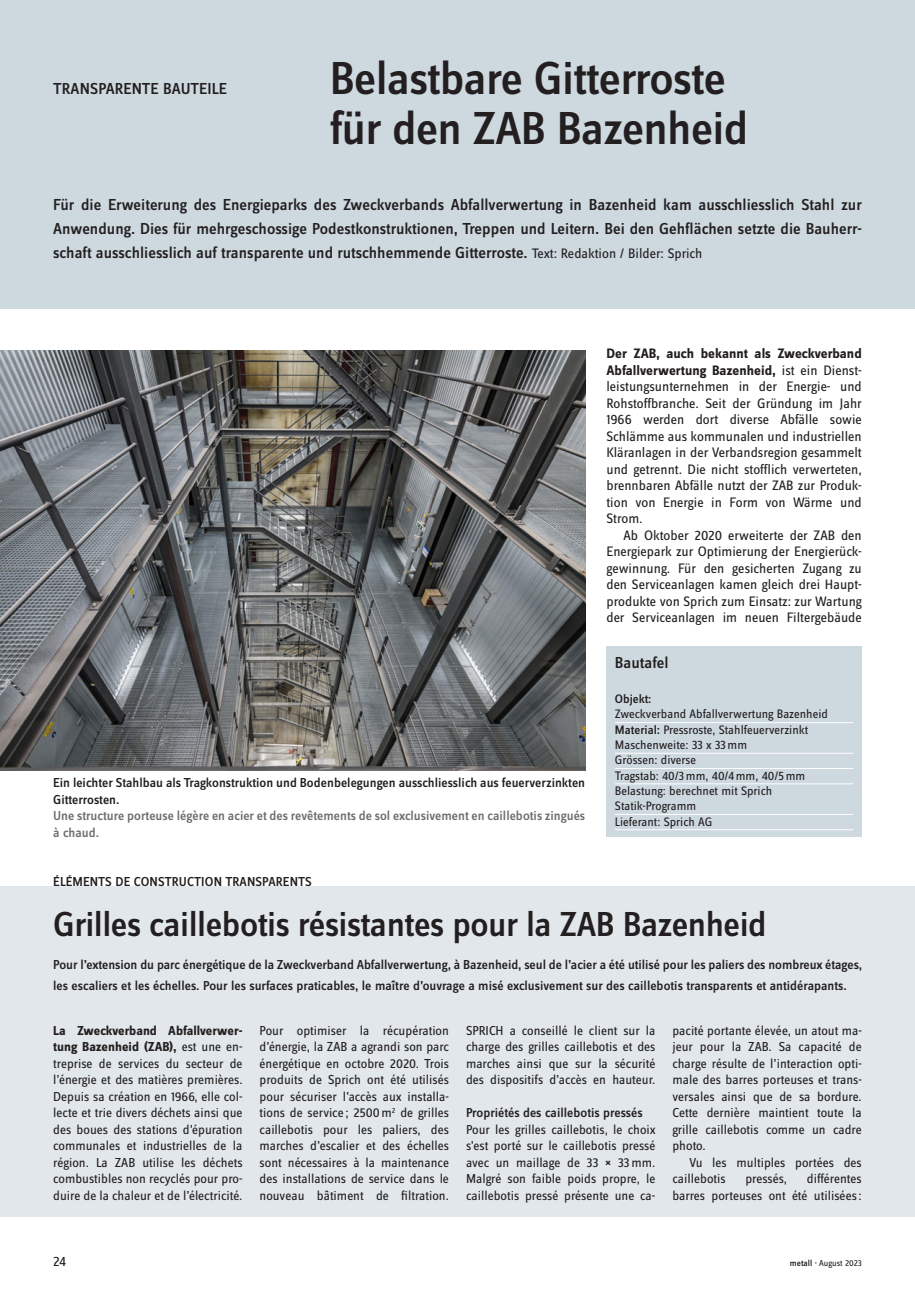
<style>
.page{position:relative;width:915px;height:1293px;background:#fff}
.page>*{position:absolute;margin:0;border:0;box-sizing:border-box;transform-origin:0 0}
.t1{font:500 48px/49.5px "Zine Sans Display Pro";letter-spacing:-.015em;color:#231f20}
.t2{font:500 36px "Zine Sans Display Pro";letter-spacing:-.015em;color:#231f20}
.t3{font:500 16.5px/24px "Zine Sans Display Pro";color:#231f20;text-align:justify}
.t4{font:14.25px/16.5px "Zine Sans Display Pro";color:#231f20;text-align:justify}
.t5{font:13.5px/16.5px "Zine Sans Display Pro";color:#231f20;text-align:justify}
.t6{font:500 13.5px/21px "Zine Sans Display Pro";color:#231f20}
.t7{font:500 13.5px/16.5px "Zine Sans Display Pro";color:#6c6d70}
.t8{font:12.75px/15.3px "Zine Sans Display Pro";color:#231f20}
.t9{font:500 12.75px "Zine Sans Display Pro";color:#231f20}
.t10{font:9px "Zine Sans Display Pro";color:#231f20}
.s1{font-weight:400;font-size:14.25px}
.s2{font-weight:700}
.s3{font-weight:500}
</style>
<div class="page">
<div style="left:0;top:0;width:914px;height:309px;background:#cdd8df"></div>
<div style="left:0;top:886px;width:914px;height:330px;background:#e1e7ea"></div>
<div style="left:606px;top:647px;width:255px;height:190px;background:#cdd8df"></div>
<hr style="left:614px;top:722px;width:239px;height:1px;background:#fff">
<hr style="left:614px;top:753px;width:239px;height:1px;background:#fff">
<hr style="left:614px;top:768px;width:239px;height:1px;background:#fff">
<hr style="left:614px;top:783px;width:239px;height:1px;background:#fff">
<hr style="left:614px;top:814px;width:239px;height:1px;background:#fff">
<hr style="left:614px;top:829px;width:239px;height:1px;background:#fff">
<img style="left:0;top:351px;width:585px;height:420px">
<p class="t3" style="left:53px;top:77px;width:175px">TRANSPARENTE BAUTEILE</p>
<h1 class="t1" style="left:330px;top:53px;width:420px">Belastbare Gitterroste für den ZAB Bazenheid</h1>
<p class="t3" style="left:53px;top:192px;width:810px">Für die Erweiterung des Energieparks des Zweckverbands Abfallverwertung in Bazenheid kam ausschliesslich Stahl zur Anwendung. Dies für mehrgeschossige Podestkonstruktionen, Treppen und Leitern. Bei den Gehflächen setzte die Bauherr&shy;schaft ausschliesslich auf transparente und rutschhemmende Gitterroste. <span class="s1">Text: Redaktion / Bilder: Sprich</span></p>
<p class="t6" style="left:53px;top:774px;width:533px;line-height:16.5px">Ein leichter Stahlbau als Tragkonstruktion und Bodenbelegungen ausschliesslich aus feuerverzinkten<br>Gitterrosten.</p>
<p class="t7" style="left:53px;top:807px;width:533px">Une structure porteuse légère en acier et des revêtements de sol exclusivement en caillebotis zingués à chaud.</p>
<p class="t6" style="left:53px;top:871px;width:260px">ÉLÉMENTS DE CONSTRUCTION TRANSPARENTS</p>
<p class="t4" style="left:606px;top:345px;width:257px"><span class="s2">Der ZAB, auch bekannt als Zweckverband Abfallverwertung Bazenheid,</span> ist ein Dienst&shy;leistungsunternehmen in der Energie- und Rohstoffbranche. Seit der Gründung im Jahr 1966 werden dort diverse Abfälle sowie Schlämme aus kommunalen und industriellen Kläranlagen in der Verbandsregion gesammelt und getrennt. Die nicht stofflich verwerteten, brennbaren Abfälle nutzt der ZAB zur Produk&shy;tion von Energie in Form von Wärme und Strom.</p>
<p class="t4" style="left:606px;top:527px;width:257px;text-indent:17px">Ab Oktober 2020 erweiterte der ZAB den Energiepark zur Optimierung der Energierück&shy;gewinnung. Für den gesicherten Zugang zu den Serviceanlagen kamen gleich drei Haupt&shy;produkte von Sprich zum Einsatz: zur Wartung der Serviceanlagen im neuen Filtergebäude</p>
<p class="t3" style="left:614px;top:650px;width:55px">Bautafel</p>
<p class="t9" style="left:614px;top:691px;width:38px">Objekt:</p>
<p class="t8" style="left:614px;top:706px;width:214px">Zweckverband Abfallverwertung Bazenheid<br><span class="s3">Material:</span> Pressroste, Stahlfeuerverzinkt<br>Maschenweite: 33 x 33mm<br>Grössen: diverse<br>Tragstab: 40/3mm, 40/4mm, 40/5mm<br>Belastung: berechnet mit Sprich<br>Statik-Programm<br>Lieferant: Sprich AG</p>
<h2 class="t2" style="left:53px;top:903px;width:714px">Grilles caillebotis résistantes pour la ZAB Bazenheid</h2>
<p class="t6" style="left:53px;top:954px;width:810px">Pour l’extension du parc énergétique de la Zweckverband Abfallverwertung, à Bazenheid, seul de l’acier a été utilisé pour les paliers des nombreux étages, les escaliers et les échelles. Pour les surfaces praticables, le maître d’ouvrage a misé exclusivement sur des caillebotis transparents et antidérapants.</p>
<p class="t5" style="left:53px;top:1022px;width:191px"><span class="s2">La Zweckverband Abfallverwer&shy;tung Bazenheid (ZAB),</span> est une en&shy;treprise de services du secteur de l’énergie et des matières premières.<br>Depuis sa création en 1966, elle col&shy;lecte et trie divers déchets ainsi que des boues des stations d’épuration communales et industrielles de la région. La ZAB utilise les déchets combustibles non recyclés pour pro&shy;duire de la chaleur et de l’électricité.</p>
<p class="t5" style="left:259px;top:1022px;width:191px">Pour optimiser la récupération d’énergie, la ZAB a agrandi son parc énergétique en octobre 2020. Trois produits de Sprich ont été utilisés pour sécuriser l’accès aux installa&shy;tions de service ; 2500m<sup>2</sup> de grilles caillebotis pour les paliers, des marches d’escalier et des échelles sont nécessaires à la maintenance des installations de service dans le nouveau bâtiment de filtration.</p>
<p class="t5" style="left:466px;top:1022px;width:191px">SPRICH a conseillé le client sur la charge des grilles caillebotis et des marches ainsi que sur la sécurité des dispositifs d’accès en hauteur.</p>
<p class="t6" style="left:466px;top:1102px;width:178px">Propriétés des caillebotis pressés</p>
<p class="t5" style="left:466px;top:1121px;width:191px">Pour les grilles caillebotis, le choix s’est porté sur le caillebotis pressé avec un maillage de 33 <span class="s3">×</span> 33mm.<br>Malgré son faible poids propre, le caillebotis pressé présente une ca-</p>
<p class="t5" style="left:672px;top:1022px;width:191px">pacité portante élevée, un atout ma&shy;jeur pour la ZAB. Sa capacité de charge résulte de l’interaction opti&shy;male des barres porteuses et trans&shy;versales ainsi que de sa bordure.<br>Cette dernière maintient toute la grille caillebotis comme un cadre photo.</p>
<p class="t5" style="left:672px;top:1154px;width:191px;text-indent:17px">Vu les multiples portées des caillebotis</p>
<p class="t5" style="left:672px;top:1170px;width:191px;text-align:right">différentes<br>barres porteuses ont été utilisées:</p>
<p class="t5" style="left:745px;top:1170px;width:43px">pressés,</p>
<p class="t4" style="left:53px;top:1253px;width:14px">24</p>
<p class="t10" style="left:789px;top:1257px;width:73px"><span class="s3">metall ·</span> August 2023</p>
</div>
